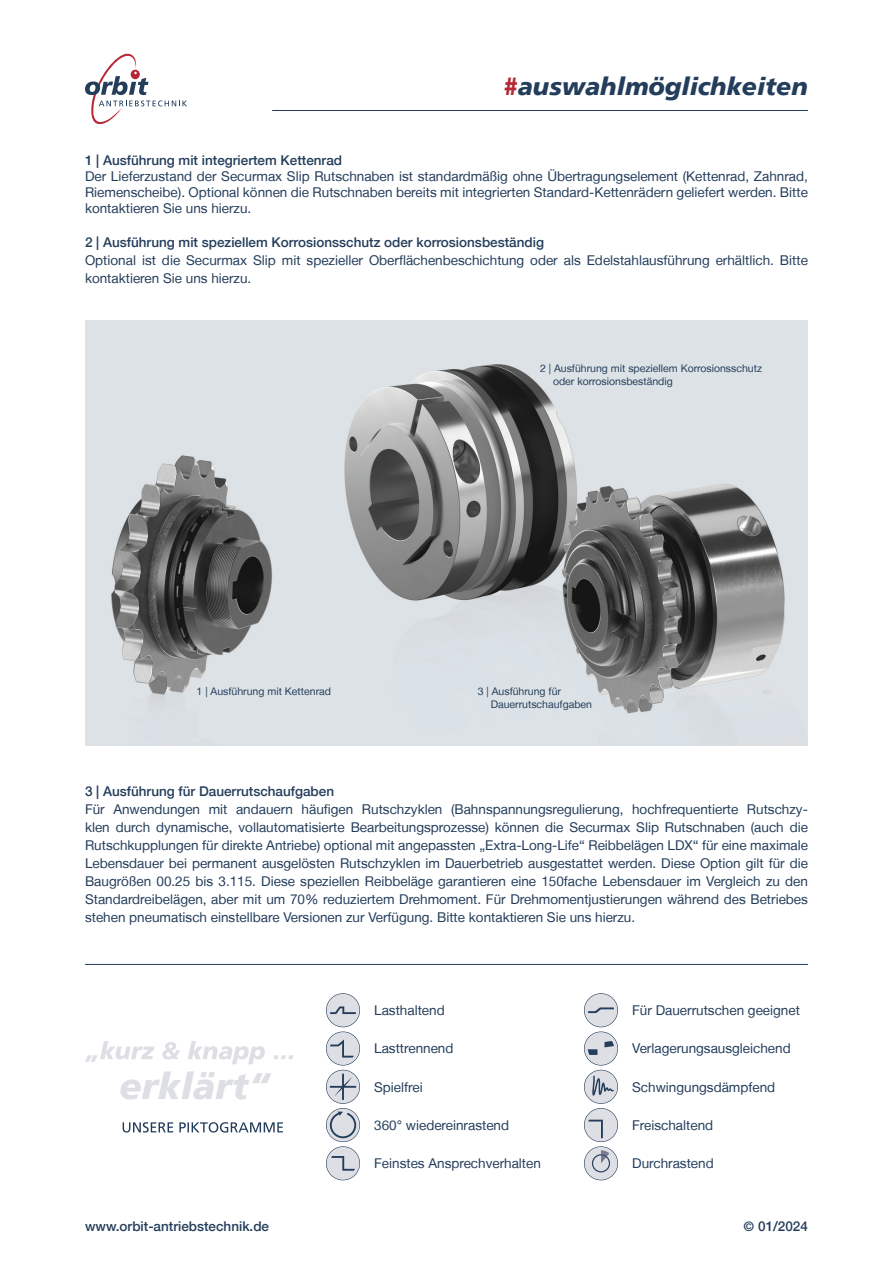
<style>
.page{position:relative;width:893px;height:1263px;background:#fff}
.page>*{position:absolute;margin:0;border:0;box-sizing:border-box;transform-origin:0 0}
.t1{font:italic 900 36.75px "Frutiger LT";color:#dedfe5}
.t2{font:italic 900 24.75px "Frutiger LT";color:#243d5b}
.t3{font:13.5px/18px "Helvetica Neue LT";color:#243d5b;text-align:justify}
.t4{font:500 13.5px "Helvetica Neue LT";color:#243d5b}
.t5{font:10.5px/12.6px "Helvetica Neue LT";color:#243d5b}
.s1{color:#b72837}
.s2{font-family:"Frutiger LT Pro";font-weight:400}
</style>
<div class="page">
<img style="left:85px;top:321px;width:723px;height:425px">
<svg style="left:85px;top:53px;width:102px;height:72px"></svg>
<hr style="left:272px;top:110px;width:536px;height:1px;background:#243d5b">
<svg style="left:584px;top:1146px;width:34px;height:34px"></svg>
<svg style="left:585px;top:1147px;width:32px;height:33px"></svg>
<svg style="left:584px;top:1108px;width:34px;height:34px"></svg>
<svg style="left:584px;top:1070px;width:34px;height:34px"></svg>
<svg style="left:584px;top:1031px;width:34px;height:34px"></svg>
<svg style="left:584px;top:993px;width:34px;height:34px"></svg>
<svg style="left:585px;top:994px;width:32px;height:147px"></svg>
<svg style="left:326px;top:1146px;width:34px;height:34px"></svg>
<svg style="left:327px;top:1147px;width:32px;height:33px"></svg>
<svg style="left:326px;top:1108px;width:34px;height:34px"></svg>
<svg style="left:326px;top:1070px;width:34px;height:34px"></svg>
<svg style="left:326px;top:1031px;width:34px;height:34px"></svg>
<svg style="left:326px;top:993px;width:34px;height:34px"></svg>
<svg style="left:327px;top:994px;width:32px;height:147px"></svg>
<svg style="left:85px;top:1041px;width:208px;height:23px"></svg>
<svg style="left:123px;top:1122px;width:160px;height:10px"></svg>
<hr style="left:85px;top:964px;width:723px;height:1px;background:#243d5b">
<h2 class="t2" style="left:503px;top:71px;width:307px"><span class="s1">#</span>auswahlmöglichkeiten</h2>
<p class="t4" style="left:85px;top:152px;width:259px">1 | Ausführung mit integriertem Kettenrad</p>
<p class="t3" style="left:85px;top:168px;width:724px;line-height:16.2px">Der Lieferzustand der Securmax Slip Rutschnaben ist standardmäßig ohne Übertragungselement (Kettenrad, Zahnrad, Riemenscheibe). Optional können die Rutschnaben bereits mit integrierten Standard-Kettenrädern geliefert werden. Bitte kontaktieren Sie uns hierzu.</p>
<p class="t4" style="left:85px;top:234px;width:460px">2 | Ausführung mit speziellem Korrosionsschutz oder korrosionsbeständig</p>
<p class="t3" style="left:85px;top:251px;width:724px">Optional ist die Securmax Slip mit spezieller Oberflächenbeschichtung oder als Edelstahlausführung erhältlich. Bitte kontaktieren Sie uns hierzu.</p>
<p class="t5" style="left:197px;top:685px;width:136px">1 | Ausführung mit Kettenrad</p>
<p class="t5" style="left:553px;top:362px;width:211px;text-indent:-13px">2 | Ausführung mit speziellem Korrosionsschutz oder korrosionsbeständig</p>
<p class="t5" style="left:491px;top:685px;width:103px;text-indent:-13px">3 | Ausführung für<br>Dauerrutschaufgaben</p>
<p class="t4" style="left:85px;top:783px;width:251px">3 | Ausführung für Dauerrutschaufgaben</p>
<p class="t3" style="left:85px;top:800px;width:724px">Für Anwendungen mit andauern häufigen Rutschzyklen (Bahnspannungsregulierung, hochfrequentierte Rutschzy&shy;klen durch dynamische, vollautomatisierte Bearbeitungsprozesse) können die Securmax Slip Rutschnaben (auch die Rutschkupplungen für direkte Antriebe) optional mit angepassten „Extra-Long-Life“ Reibbelägen LDX“ für eine maximale Lebensdauer bei permanent ausgelösten Rutschzyklen im Dauerbetrieb ausgestattet werden. Diese Option gilt für die Baugrößen 00.25 bis 3.115. Diese speziellen Reibbeläge garantieren eine 150fache Lebensdauer im Vergleich zu den Standardreibelägen, aber mit um 70% reduziertem Drehmoment. Für Drehmomentjustierungen während des Betriebes stehen pneumatisch einstellbare Versionen zur Verfügung. Bitte kontaktieren Sie uns hierzu.</p>
<h1 class="t1" style="left:120px;top:1064px;width:152px">erklärt“</h1>
<p class="t3" style="left:374px;top:1001px;width:72px">Lasthaltend</p>
<p class="t3" style="left:374px;top:1039px;width:81px">Lasttrennend</p>
<p class="t3" style="left:374px;top:1078px;width:50px">Spielfrei</p>
<p class="t3" style="left:374px;top:1116px;width:136px">360° wiedereinrastend</p>
<p class="t3" style="left:374px;top:1154px;width:168px">Feinstes Ansprechverhalten</p>
<p class="t3" style="left:632px;top:1001px;width:169px">Für Dauerrutschen geeignet</p>
<p class="t3" style="left:632px;top:1039px;width:160px">Verlagerungsausgleichend</p>
<p class="t3" style="left:632px;top:1078px;width:145px">Schwingungsdämpfend</p>
<p class="t3" style="left:632px;top:1116px;width:83px">Freischaltend</p>
<p class="t3" style="left:632px;top:1154px;width:83px">Durchrastend</p>
<p class="t4" style="left:85px;top:1218px;width:186px">www.orbit-antriebstechnik.de</p>
<p class="t4" style="left:744px;top:1218px;width:66px"><span class="s2">©</span> 01/2024</p>
</div>
